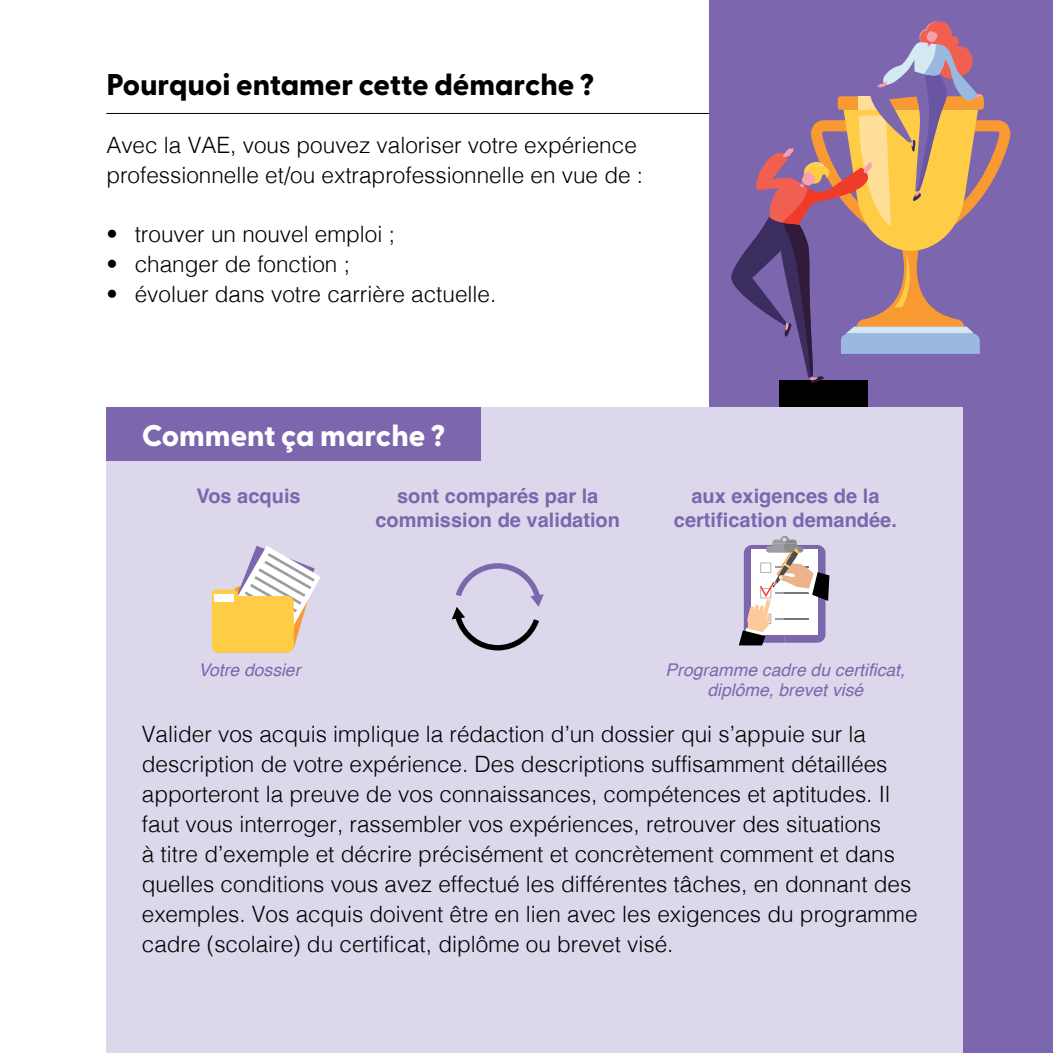
<style>
.page{position:relative;width:1053px;height:1053px;background:#fff}
.page>*{position:absolute;margin:0;border:0;box-sizing:border-box;transform-origin:0 0}
.H2_FR_schwarz{font:800 30px "Greycliff CF";color:#000}
.H2_FR{font:800 30px "Greycliff CF";color:#fff}
.Fliestext_FR{font:300 22.5px/30px "Helvetica";color:#000}
.Nieweninfo_FR{font:700 20px/24px "Helvetica";color:#7c66ad;text-align:center}
.Nieweninfo_2_FR{font:italic 17.5px/20px "Helvetica";color:#7c66ad;text-align:center}
</style>
<div class="page">
<hr style="left:106px;top:113px;width:608px;height:1px;background:#000">
<div style="left:709px;top:0;width:343px;height:1052px;background:#7c66ad"></div>
<div style="left:779px;top:380px;width:88px;height:89px;background:#000"></div>
<div style="left:106px;top:407px;width:856px;height:645px;background:#dcd7eb"></div>
<svg style="left:731px;top:21px;width:279px;height:363px"></svg>
<div style="left:106px;top:407px;width:374px;height:54px;background:#7c66ad"></div>
<svg style="left:451px;top:563px;width:92px;height:87px"></svg>
<svg style="left:212px;top:545px;width:109px;height:107px"></svg>
<div style="left:215px;top:593px;width:19px;height:8px;background:#fff"></div>
<svg style="left:739px;top:535px;width:90px;height:110px"></svg>
<h2 class="H2_FR_schwarz" style="left:106px;top:61px;width:489px">Pourquoi entamer cette démarche ?</h2>
<p class="Fliestext_FR" style="left:106px;top:129px;width:538px">Avec la VAE, vous pouvez valoriser votre expérience professionnelle et/ou extraprofessionnelle en vue de :</p>
<p class="Fliestext_FR" style="left:106px;top:217px;width:290px">• trouver un nouvel emploi ;</p>
<p class="Fliestext_FR" style="left:106px;top:247px;width:245px">• changer de fonction ;</p>
<p class="Fliestext_FR" style="left:106px;top:277px;width:391px">• évoluer dans votre carrière actuelle.</p>
<h2 class="H2_FR" style="left:142px;top:413px;width:305px">Comment ça marche ?</h2>
<p class="Nieweninfo_FR" style="left:196px;top:486px;width:106px">Vos acquis</p>
<p class="Nieweninfo_FR" style="left:691px;top:486px;width:189px">aux exigences de la</p>
<p class="Nieweninfo_FR" style="left:674px;top:510px;width:224px">certification demandée.</p>
<p class="Nieweninfo_FR" style="left:375px;top:486px;width:246px">sont comparés par la commission de validation</p>
<p class="Nieweninfo_2_FR" style="left:198px;top:660px;width:104px">Votre dossier</p>
<p class="Nieweninfo_2_FR" style="left:665px;top:660px;width:241px">Programme cadre du certificat, diplôme, brevet visé</p>
<p class="Fliestext_FR" style="left:142px;top:717px;width:777px">Valider vos acquis implique la rédaction d’un dossier qui s’appuie sur la description de votre expérience. Des descriptions suffisamment détaillées apporteront la preuve de vos connaissances, compétences et aptitudes. Il faut vous interroger, rassembler vos expériences, retrouver des situations<br>à titre d’exemple et décrire précisément et concrètement comment et dans quelles conditions vous avez effectué les différentes tâches, en donnant des exemples. Vos acquis doivent être en lien avec les exigences du programme cadre (scolaire) du certificat, diplôme ou brevet visé.</p>
</div>
